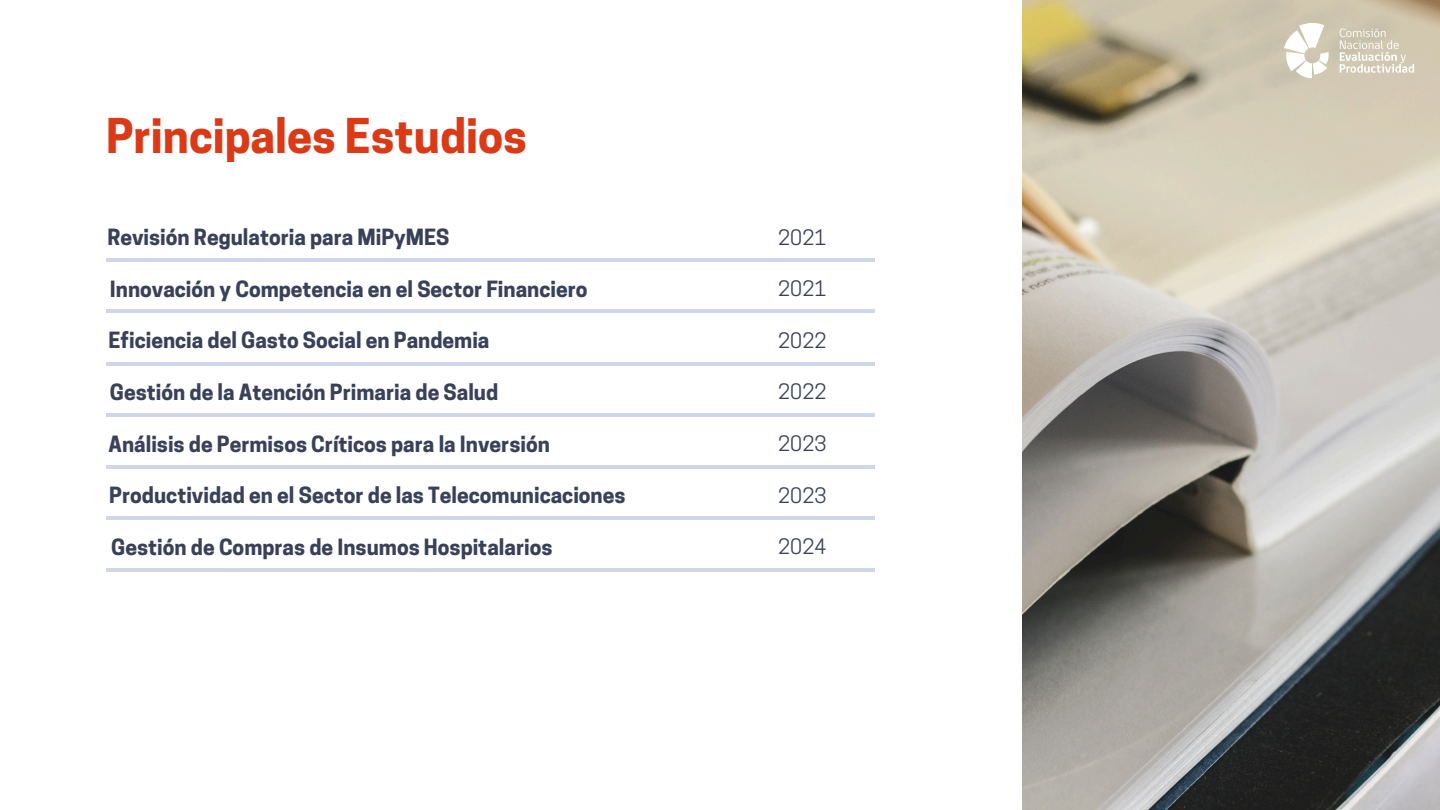
<style>
.page{position:relative;width:1440px;height:810px;background:#fff}
.page>*{position:absolute;margin:0;border:0;box-sizing:border-box;transform-origin:0 0}
.t1{font:700 45px "Cooper Hewitt";color:#db3a17}
.t2{font:700 21px "Cooper Hewitt";color:#394159}
.t3{font:20px "Cooper Hewitt";letter-spacing:.01em;color:#394159}
</style>
<div class="page">
<img style="left:1022px;top:0;width:418px;height:810px">
<svg style="left:1284px;top:23px;width:45px;height:55px"></svg>
<svg style="left:1340px;top:28px;width:74px;height:45px"></svg>
<hr style="left:106px;top:258px;width:769px;height:4px;background:#cfd5ea">
<hr style="left:106px;top:310px;width:769px;height:3px;background:#cfd5ea">
<hr style="left:106px;top:362px;width:769px;height:4px;background:#cfd5ea">
<hr style="left:106px;top:413px;width:769px;height:3px;background:#cfd5ea">
<hr style="left:106px;top:465px;width:769px;height:4px;background:#cfd5ea">
<hr style="left:106px;top:516px;width:769px;height:4px;background:#cfd5ea">
<hr style="left:106px;top:569px;width:769px;height:3px;background:#cfd5ea">
<p class="t1" style="left:106px;top:119px;width:422px">Principales Estudios</p>
<h1 class="t2" style="left:107px;top:229px;width:343px">Revisión Regulatoria para MiPyMES</h1>
<p class="t3" style="left:778px;top:230px;width:50px">2021</p>
<p class="t2" style="left:110px;top:281px;width:479px">Innovación y Competencia en el Sector Financiero</p>
<p class="t3" style="left:778px;top:281px;width:50px">2021</p>
<p class="t2" style="left:108px;top:332px;width:383px">Eficiencia del Gasto Social en Pandemia</p>
<p class="t3" style="left:778px;top:333px;width:50px">2022</p>
<p class="t2" style="left:110px;top:384px;width:390px">Gestión de la Atención Primaria de Salud</p>
<p class="t3" style="left:778px;top:384px;width:50px">2022</p>
<p class="t2" style="left:109px;top:436px;width:443px">Análisis de Permisos Críticos para la Inversión</p>
<p class="t3" style="left:778px;top:436px;width:50px">2023</p>
<p class="t2" style="left:109px;top:487px;width:518px">Productividad en el Sector de las Telecomunicaciones</p>
<p class="t3" style="left:778px;top:488px;width:50px">2023</p>
<p class="t2" style="left:111px;top:539px;width:443px">Gestión de Compras de Insumos Hospitalarios</p>
<p class="t3" style="left:778px;top:539px;width:50px">2024</p>
</div>
